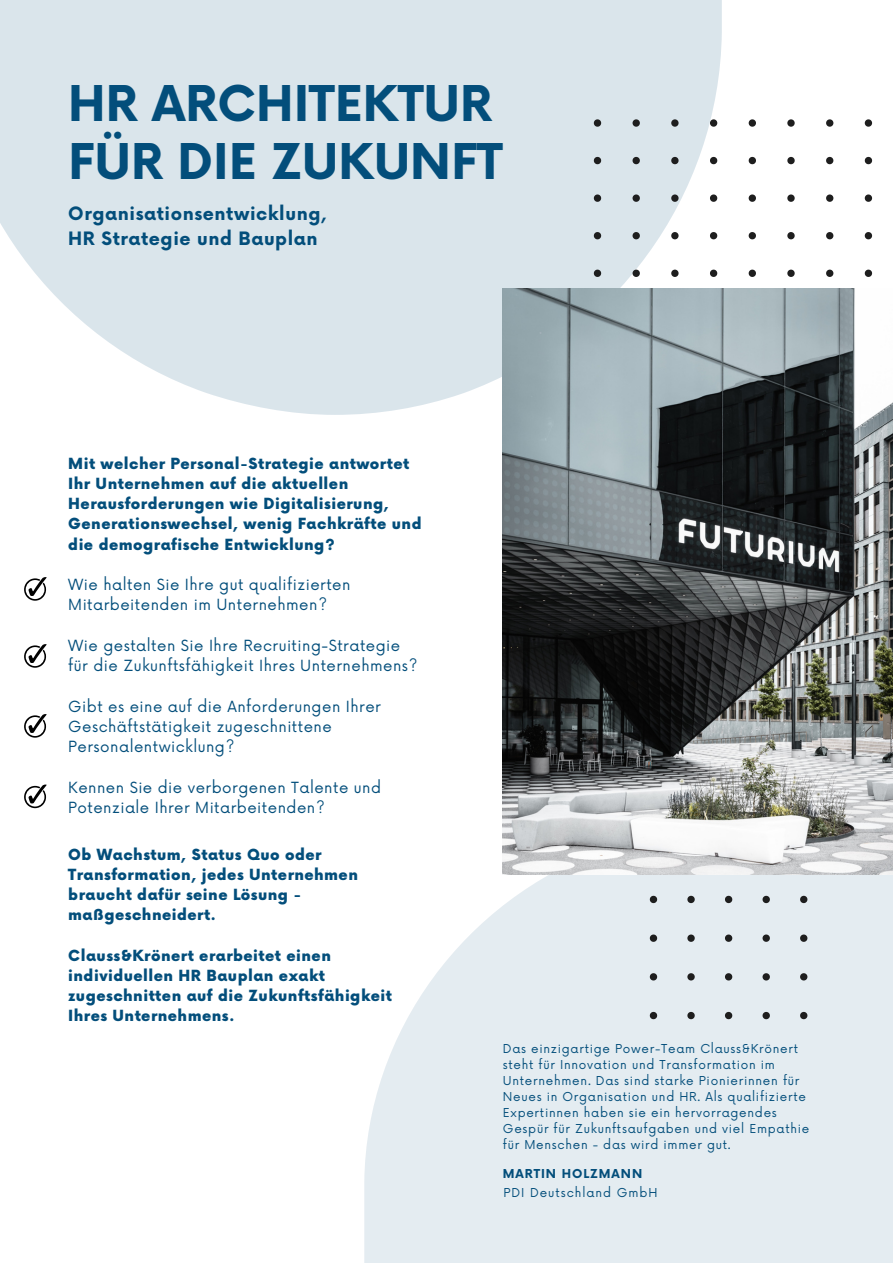
<style>
.page{position:relative;width:893px;height:1264px;background:#fff}
.page>*{position:absolute;margin:0;border:0;box-sizing:border-box;transform-origin:0 0}
.t1{font:700 48px/57.3px "Now";color:#034e7b}
.t2{font:700 18px/24.8px "Now";letter-spacing:.03em;color:#034e7b}
.t3{font:900 15px/20.2px "Now";letter-spacing:.03em;color:#034e7b}
.t4{font:15px/20.2px "Now";letter-spacing:.03em;color:#034e7b}
.t5{font:12px/16px "Now";letter-spacing:.06em;color:#034e7b}
.t6{font:12px "Now";letter-spacing:.08em;color:#034e7b}
.t7{font:700 12px "Now";letter-spacing:.08em;color:#034e7b}
</style>
<div class="page">
<svg style="left:0;top:0;width:721px;height:415px;background:#dde7ec"></svg>
<svg style="left:364px;top:874px;width:528px;height:388px;background:#e6edf2"></svg>
<svg style="left:593px;top:119px;width:280px;height:169px"></svg>
<div style="left:635px;top:874px;width:172px;height:172px;background:#e4ecf1"></div>
<img style="left:502px;top:288px;width:390px;height:586px">
<svg style="left:24px;top:577px;width:23px;height:23px"></svg>
<svg style="left:24px;top:644px;width:23px;height:23px"></svg>
<svg style="left:24px;top:714px;width:23px;height:23px"></svg>
<svg style="left:24px;top:784px;width:23px;height:24px"></svg>
<h1 class="t1" style="left:68px;top:78px;width:436px">HR ARCHITEKTUR<br>FÜR DIE ZUKUNFT</h1>
<p class="t2" style="left:68px;top:202px;width:260px">Organisationsentwicklung,<br>HR Strategie und Bauplan</p>
<p class="t3" style="left:68px;top:454px;width:355px">Mit welcher Personal-Strategie antwortet Ihr Unternehmen auf die aktuellen Herausforderungen wie Digitalisierung, Generationswechsel, wenig Fachkräfte und die demografische Entwicklung?</p>
<p class="t4" style="left:68px;top:575px;width:284px">Wie halten Sie Ihre gut qualifizierten<br>Mitarbeitenden im Unternehmen?</p>
<p class="t4" style="left:68px;top:636px;width:351px">Wie gestalten Sie Ihre Recruiting-Strategie für die Zukunftsfähigkeit Ihres Unternehmens?</p>
<p class="t4" style="left:68px;top:697px;width:314px">Gibt es eine auf die Anforderungen Ihrer<br>Geschäftstätigkeit zugeschnittene<br>Personalentwicklung?</p>
<p class="t4" style="left:68px;top:777px;width:314px">Kennen Sie die verborgenen Talente und<br>Potenziale Ihrer Mitarbeitenden?</p>
<p class="t3" style="left:68px;top:844px;width:291px">Ob Wachstum, Status Quo oder<br>Transformation, jedes Unternehmen braucht dafür seine Lösung - maßgeschneidert.</p>
<p class="t3" style="left:68px;top:946px;width:325px">Clauss&amp;Krönert erarbeitet einen individuellen HR Bauplan exakt zugeschnitten auf die Zukunftsfähigkeit<br>Ihres Unternehmens.</p>
<p class="t5" style="left:503px;top:1041px;width:308px">Das einzigartige Power-Team Clauss&amp;Krönert steht für Innovation und Transformation im Unternehmen. Das sind starke Pionierinnen für Neues in Organisation und HR. Als qualifizierte Expertinnen haben sie ein hervorragendes Gespür für Zukunftsaufgaben und viel Empathie für Menschen - das wird immer gut.</p>
<p class="t7" style="left:503px;top:1166px;width:141px">MARTIN HOLZMANN</p>
<p class="t6" style="left:503px;top:1185px;width:156px">PDI Deutschland GmbH</p>
</div>
